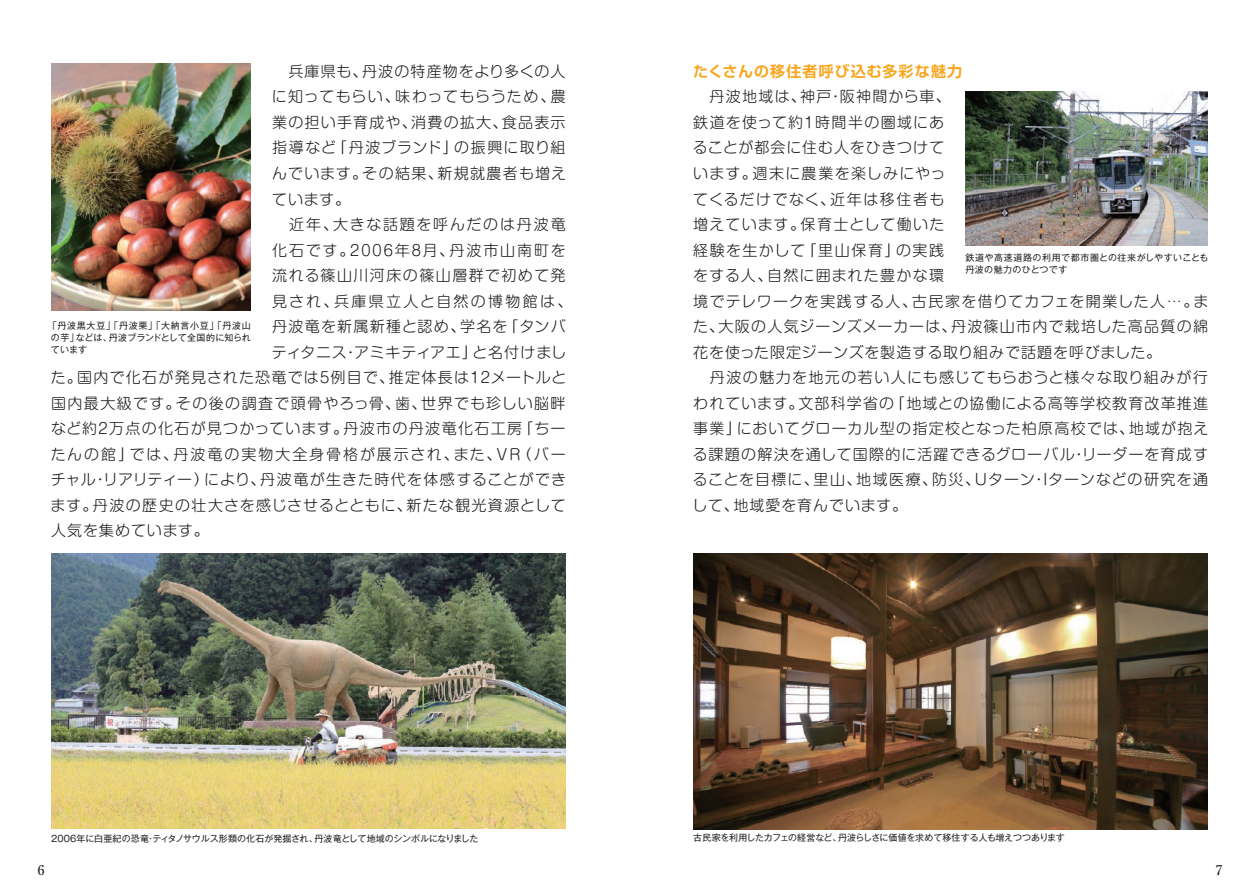
<style>
.page{position:relative;width:1259px;height:893px;background:#fff}
.page>*{position:absolute;margin:0;border:0;box-sizing:border-box;transform-origin:0 0}
.t1{font:300 15px/25.5px "Shin M Go Pro";letter-spacing:.08em;color:#1a1a1a}
.t2{font:300 15px "Shin M Go Pro";letter-spacing:.055em;color:#1a1a1a}
.t3{font:300 15px "Shin M Go Pro";letter-spacing:.13em;color:#1a1a1a}
.t4{font:300 15px "Shin M Go Pro";letter-spacing:.035em;color:#1a1a1a}
.t5{font:300 15px "Shin M Go Pro";letter-spacing:.11em;color:#1a1a1a}
.t6{font:300 15px "Shin M Go Pro";letter-spacing:.1em;color:#1a1a1a}
.t7{font:300 15px "Shin M Go Pro";letter-spacing:.155em;color:#1a1a1a}
.t8{font:700 15px "Shin Go Pro De";letter-spacing:.075em;color:#f9a51b}
.t9{font:500 13.5px "Ryumin Pro";color:#231f20}
.t10{font:9px/12px "Gothic MB101 Pro";letter-spacing:.01em;color:#231f20;text-align:justify}
.t11{font:9px "Gothic MB101 Pro";letter-spacing:-.025em;color:#231f20}
.t12{font:9px/12px "Gothic MB101 Pro";letter-spacing:.055em;color:#231f20}
</style>
<div class="page">
<img style="left:51px;top:64px;width:200px;height:246px">
<img style="left:51px;top:554px;width:515px;height:275px">
<img style="left:693px;top:554px;width:515px;height:275px">
<img style="left:965px;top:91px;width:243px;height:155px">
<p class="t1" style="left:272px;top:57px;width:295px">　兵庫県も、丹波の特産物をより多くの人</p>
<p class="t2" style="left:272px;top:85px;width:295px">に知ってもらい、味わってもらうため、農</p>
<p class="t1" style="left:272px;top:108px;width:295px">業の担い手育成や、消費の拡大、食品表示</p>
<p class="t1" style="left:272px;top:133px;width:295px">指導など「丹波ブランド」の振興に取り組</p>
<p class="t1" style="left:272px;top:159px;width:295px">んでいます。その結果、新規就農者も増え</p>
<p class="t1" style="left:272px;top:184px;width:79px">ています。</p>
<p class="t5" style="left:272px;top:212px;width:295px">　近年、大きな話題を呼んだのは丹波竜</p>
<p class="t3" style="left:272px;top:238px;width:295px">化石です。2006年8月、丹波市山南町を</p>
<p class="t6" style="left:272px;top:263px;width:295px">流れる篠山川河床の篠山層群で初めて発</p>
<p class="t7" style="left:272px;top:289px;width:302px">見され、兵庫県立人と自然の博物館は、</p>
<p class="t1" style="left:272px;top:312px;width:295px">丹波竜を新属新種と認め、学名を「タンバ</p>
<p class="t4" style="left:272px;top:340px;width:296px">ティタニス・アミキティアエ」と名付けまし</p>
<p class="t1" style="left:51px;top:363px;width:517px">た。国内で化石が発見された恐竜では5例目で、推定体長は12メートルと</p>
<p class="t1" style="left:51px;top:388px;width:516px">国内最大級です。その後の調査で頭骨やろっ骨、歯、世界でも珍しい脳畔</p>
<p class="t1" style="left:51px;top:414px;width:516px">など約2万点の化石が見つかっています。丹波市の丹波竜化石工房「ちー</p>
<p class="t3" style="left:51px;top:442px;width:516px">たんの館」では、丹波竜の実物大全身骨格が展示され、また、ＶＲ（バー</p>
<p class="t2" style="left:51px;top:467px;width:517px">チャル・リアリティー）により、丹波竜が生きた時代を体感することができ</p>
<p class="t1" style="left:51px;top:490px;width:517px">ます。丹波の歴史の壮大さを感じさせるとともに、新たな観光資源として</p>
<p class="t2" style="left:51px;top:518px;width:159px">人気を集めています。</p>
<p class="t10" style="left:51px;top:318px;width:201px;text-indent:-3px">「丹波黒大豆」「丹波栗」「大納言小豆」「丹波山の芋」などは、丹波ブランドとして全国的に知られています</p>
<p class="t10" style="left:51px;top:831px;width:429px">2006年に白亜紀の恐竜・ティタノサウルス形類の化石が発掘され、丹波竜として地域のシンボルになりました</p>
<p class="t8" style="left:693px;top:59px;width:270px">たくさんの移住者呼び込む多彩な魅力</p>
<p class="t1" style="left:692px;top:82px;width:518px">　丹波地域は、神戸・阪神間から車、<br>鉄道を使って約1時間半の圏域にあ<br>ることが都会に住む人をひきつけて<br>います。週末に農業を楽しみにやっ<br>てくるだけでなく、近年は移住者も<br>増えています。保育士として働いた<br>経験を生かして「里山保育」の実践<br>をする人、自然に囲まれた豊かな環<br>境でテレワークを実践する人、古民家を借りてカフェを開業した人…。また、大阪の人気ジーンズメーカーは、丹波篠山市内で栽培した高品質の綿花を使った限定ジーンズを製造する取り組みで話題を呼びました。<br>　丹波の魅力を地元の若い人にも感じてもらおうと様々な取り組みが行われています。文部科学省の「地域との協働による高等学校教育改革推進事業」においてグローカル型の指定校となった柏原高校では、地域が抱える課題の解決を通して国際的に活躍できるグローバル・リーダーを育成することを目標に、里山、地域医療、防災、Uターン・Iターンなどの研究を通して、地域愛を育んでいます。</p>
<p class="t12" style="left:965px;top:250px;width:245px">鉄道や高速道路の利用で都市圏との往来がしやすいことも丹波の魅力のひとつです</p>
<p class="t11" style="left:693px;top:830px;width:373px">古民家を利用したカフェの経営など、丹波らしさに価値を求めて移住する人も増えつつあります</p>
<p class="t9" style="left:38px;top:859px;width:8px">6</p>
<p class="t9" style="left:1215px;top:859px;width:8px">7</p>
</div>
